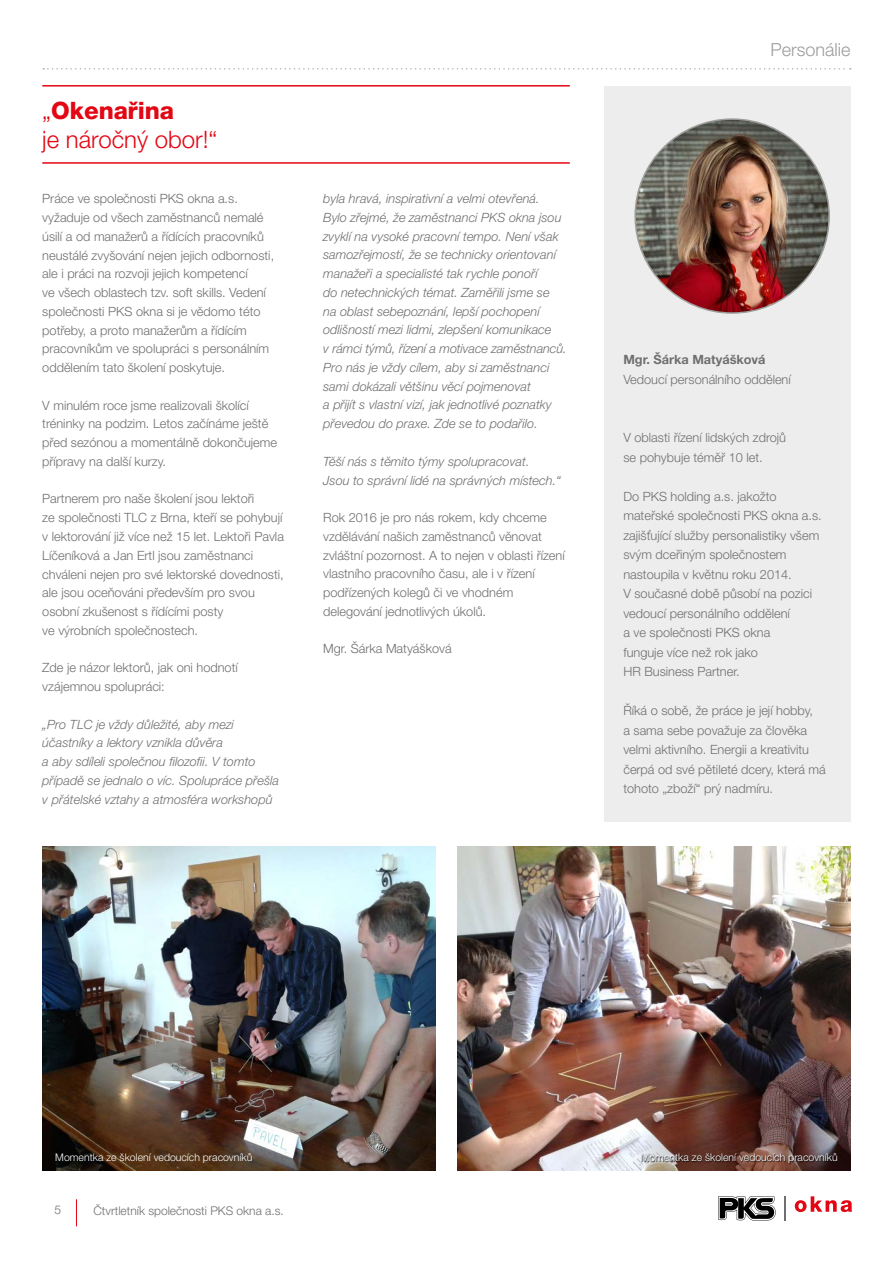
<style>
.page{position:relative;width:893px;height:1263px;background:#fff}
.page>*{position:absolute;margin:0;border:0;box-sizing:border-box;transform-origin:0 0}
.t1{font:300 24px/28.8px "Helvetica Neue CE";color:#e30613}
.t2{font:300 18px "Helvetica Neue CE";color:#9d9d9c}
.t3{font:300 12.75px/18.8px "Helvetica Neue CE";color:#706f6f}
.t4{font:italic 300 12.75px/18.8px "Helvetica Neue CE";color:#706f6f}
.t5{font:700 12.75px "Helvetica Neue CE";color:#706f6f}
.t6{font:300 12px "Helvetica Neue CE";color:#706f6f}
.t7{font:300 10.5px "Helvetica Neue CE";color:#fff}
.s1{font-weight:800}
</style>
<div class="page">
<div style="left:604px;top:87px;width:246px;height:735px;background:#ededed"></div>
<svg style="left:785px;top:1196px;width:1px;height:24px"></svg>
<svg style="left:795px;top:1196px;width:57px;height:16px"></svg>
<svg style="left:718px;top:1196px;width:58px;height:24px"></svg>
<svg style="left:76px;top:1199px;width:1px;height:27px"></svg>
<hr style="left:42px;top:85px;width:528px;height:2px;background:#e30613">
<hr style="left:42px;top:162px;width:528px;height:2px;background:#e30613">
<img style="left:635px;top:119px;width:194px;height:194px;border-radius:97px">
<img style="left:458px;top:846px;width:392px;height:324px">
<img style="left:43px;top:846px;width:392px;height:324px">
<svg style="left:43px;top:68px;width:808px;height:2px"></svg>
<div style="left:641px;top:1153px;width:197px;height:11px;background:#000;opacity:.95"></div>
<h1 class="t1" style="left:42px;top:97px;width:177px">„<span class="s1">Okenařina<br></span>je náročný obor!“</h1>
<p class="t3" style="left:42px;top:190px;width:233px">Práce ve společnosti PKS okna a.s. vyžaduje od všech zaměstnanců nemalé úsilí a od manažerů a řídících pracovníků neustálé zvyšování nejen jejich odbornosti, ale i práci na rozvoji jejich kompetencí<br>ve všech oblastech tzv. soft skills. Vedení společnosti PKS okna si je vědomo této potřeby, a proto manažerům a řídícím pracovníkům ve spolupráci s personálním oddělením tato školení poskytuje.</p>
<p class="t3" style="left:42px;top:396px;width:236px">V minulém roce jsme realizovali školící tréninky na podzim. Letos začínáme ještě před sezónou a momentálně dokončujeme přípravy na další kurzy.</p>
<p class="t3" style="left:42px;top:490px;width:243px">Partnerem pro naše školení jsou lektoři<br>ze společnosti TLC z Brna, kteří se pohybují v lektorování již více než 15 let. Lektoři Pavla Líčeníková a Jan Ertl jsou zaměstnanci chváleni nejen pro své lektorské dovednosti, ale jsou oceňováni především pro svou osobní zkušenost s řídícími posty<br>ve výrobních společnostech.</p>
<p class="t3" style="left:42px;top:659px;width:197px">Zde je názor lektorů, jak oni hodnotí vzájemnou spolupráci:</p>
<p class="t4" style="left:42px;top:715px;width:238px">„Pro TLC je vždy důležité, aby mezi účastníky a lektory vznikla důvěra<br>a aby sdíleli společnou filozofii. V tomto případě se jednalo o víc. Spolupráce přešla v přátelské vztahy a atmosféra workshopů</p>
<p class="t4" style="left:323px;top:189px;width:245px">byla hravá, inspirativní a velmi otevřená.<br>Bylo zřejmé, že zaměstnanci PKS okna jsou zvyklí na vysoké pracovní tempo. Není však samozřejmostí, že se technicky orientovaní manažeři a specialisté tak rychle ponoří<br>do netechnických témat. Zaměřili jsme se<br>na oblast sebepoznání, lepší pochopení odlišností mezi lidmi, zlepšení komunikace<br>v rámci týmů, řízení a motivace zaměstnanců.<br>Pro nás je vždy cílem, aby si zaměstnanci sami dokázali většinu věcí pojmenovat<br>a přijít s vlastní vizí, jak jednotlivé poznatky převedou do praxe. Zde se to podařilo.</p>
<p class="t4" style="left:323px;top:452px;width:239px">Těší nás s těmito týmy spolupracovat.<br>Jsou to správní lidé na správných místech.“</p>
<p class="t3" style="left:323px;top:508px;width:243px">Rok 2016 je pro nás rokem, kdy chceme vzdělávání našich zaměstnanců věnovat zvláštní pozornost. A to nejen v oblasti řízení vlastního pracovního času, ale i v řízení podřízených kolegů či ve vhodném delegování jednotlivých úkolů.</p>
<p class="t3" style="left:323px;top:640px;width:130px">Mgr. Šárka Matyášková</p>
<h2 class="t2" style="left:770px;top:39px;width:82px">Personálie</h2>
<p class="t5" style="left:623px;top:352px;width:144px">Mgr. Šárka Matyášková</p>
<p class="t3" style="left:623px;top:370px;width:169px">Vedoucí personálního oddělení</p>
<p class="t3" style="left:623px;top:428px;width:164px;line-height:19.5px">V oblasti řízení lidských zdrojů se pohybuje téměř 10 let.</p>
<p class="t3" style="left:623px;top:487px;width:200px;line-height:19.5px">Do PKS holding a.s. jakožto mateřské společnosti PKS okna a.s. zajišťující služby personalistiky všem svým dceřiným společnostem nastoupila v květnu roku 2014.<br>V současné době působí na pozici vedoucí personálního oddělení<br>a ve společnosti PKS okna<br>funguje více než rok jako<br>HR Business Partner.</p>
<p class="t3" style="left:623px;top:701px;width:204px;line-height:19.5px">Říká o sobě, že práce je její hobby,<br>a sama sebe považuje za člověka velmi aktivního. Energii a kreativitu čerpá od své pětileté dcery, která má tohoto „zboží“ prý nadmíru.</p>
<p class="t7" style="left:55px;top:1151px;width:199px">Momentka ze školení vedoucích pracovníků</p>
<p class="t7" style="left:641px;top:1151px;width:199px">Momentka ze školení vedoucích pracovníků</p>
<p class="t6" style="left:54px;top:1203px;width:8px">5</p>
<p class="t6" style="left:93px;top:1204px;width:192px">Čtvrtletník společnosti PKS okna a.s.</p>
</div>
